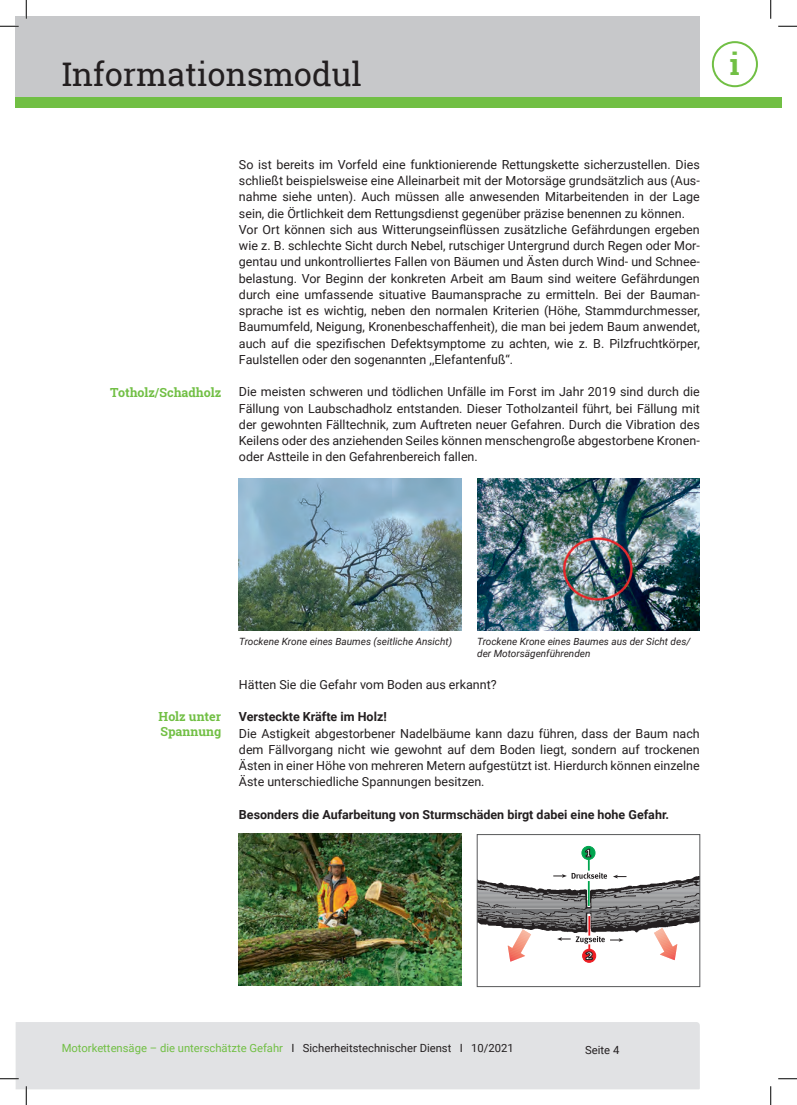
<style>
.page{position:relative;width:797px;height:1105px;background:#fff}
.page>*{position:absolute;margin:0;border:0;box-sizing:border-box;transform-origin:0 0}
.t1{font:32.5px "Roboto Slab";color:#231f20}
.t2{font:700 30px "Roboto Slab";color:#71bf44}
.t3{font:12.5px/16.2px "Roboto";color:#231f20;text-align:justify}
.t4{font:700 12.5px "Roboto";color:#231f20}
.t5{font:700 12.5px/15px "Roboto Slab";color:#71bf44}
.t6{font:11.25px "Roboto";color:#71bf44}
.t7{font:11.25px "Roboto";color:#231f20}
.t8{font:italic 10px/12.5px "Roboto";color:#231f20}
.s1{color:#231f20}
</style>
<div class="page">
<div style="left:16px;top:16px;width:765px;height:86px;background:#c7c8ca"></div>
<div style="left:699px;top:16px;width:82px;height:86px;background:#fff"></div>
<div style="left:16px;top:97px;width:765px;height:11px;background:#71bf44"></div>
<div style="left:712px;top:41px;width:46px;height:46px;border:2px solid #71bf44;border-radius:50%"></div>
<div style="left:16px;top:1022px;width:683px;height:67px;background:#e1e2e4"></div>
<img style="left:239px;top:478px;width:222px;height:152px">
<img style="left:477px;top:479px;width:222px;height:152px">
<img style="left:239px;top:833px;width:222px;height:152px">
<div style="left:582px;top:949px;width:14px;height:14px;border:1px solid #ee1d23;border-radius:50%"></div>
<svg style="left:582px;top:846px;width:13px;height:13px"></svg>
<div style="left:581px;top:846px;width:14px;height:14px;border:1px solid #00a54f;border-radius:50%"></div>
<svg style="left:479px;top:849px;width:219px;height:113px"></svg>
<div style="left:477px;top:834px;width:223px;height:153px;border:1px solid #57585a"></div>
<svg style="left:0;top:25px;width:19px;height:2px"></svg>
<svg style="left:778px;top:25px;width:19px;height:2px"></svg>
<svg style="left:0;top:1078px;width:19px;height:1px"></svg>
<svg style="left:778px;top:1078px;width:19px;height:1px"></svg>
<svg style="left:25px;top:0;width:2px;height:19px"></svg>
<svg style="left:25px;top:1086px;width:2px;height:19px"></svg>
<svg style="left:770px;top:0;width:1px;height:19px"></svg>
<svg style="left:770px;top:1086px;width:1px;height:19px"></svg>
<h1 class="t1" style="left:62px;top:52px;width:301px">Informationsmodul</h1>
<h2 class="t2" style="left:729px;top:43px;width:11px">i</h2>
<p class="t5" style="left:110px;top:385px;width:113px">Totholz/Schadholz</p>
<p class="t3" style="left:239px;top:156px;width:462px;text-align:left">So ist bereits im Vorfeld eine funktionierende Rettungskette sicherzustellen. Dies schließt beispielsweise eine Alleinarbeit mit der Motorsäge grundsätzlich aus (Aus&shy;nahme siehe unten). Auch müssen alle anwesenden Mitarbeitenden in der Lage sein, die Örtlichkeit dem Rettungsdienst gegenüber präzise benennen zu können.<br>Vor Ort können sich aus Witterungseinflüssen zusätzliche Gefährdungen ergeben wie z. B. schlechte Sicht durch Nebel, rutschiger Untergrund durch Regen oder Mor&shy;gentau und unkontrolliertes Fallen von Bäumen und Ästen durch Wind- und Schnee&shy;belastung. Vor Beginn der konkreten Arbeit am Baum sind weitere Gefährdungen durch eine umfassende situative Baumansprache zu ermitteln. Bei der Bauman&shy;sprache ist es wichtig, neben den normalen Kriterien (Höhe, Stammdurchmesser, Baumumfeld, Neigung, Kronenbeschaffenheit), die man bei jedem Baum anwendet, auch auf die spezifischen Defektsymptome zu achten, wie z. B. Pilzfruchtkörper, Faulstellen oder den sogenannten ,,Elefantenfuß‘‘.</p>
<p class="t3" style="left:239px;top:383px;width:462px">Die meisten schweren und tödlichen Unfälle im Forst im Jahr 2019 sind durch die Fällung von Laubschadholz entstanden. Dieser Totholzanteil führt, bei Fällung mit der gewohnten Fälltechnik, zum Auftreten neuer Gefahren. Durch die Vibration des Keilens oder des anziehenden Seiles können menschengroße abgestorbene Kronen&shy;oder Astteile in den Gefahrenbereich fallen.</p>
<p class="t5" style="left:159px;top:709px;width:64px">Holz unter<br>Spannung</p>
<p class="t8" style="left:239px;top:634px;width:214px">Trockene Krone eines Baumes (seitliche Ansicht)</p>
<p class="t8" style="left:477px;top:634px;width:215px">Trockene Krone eines Baumes aus der Sicht des/ der Motorsägenführenden</p>
<p class="t3" style="left:239px;top:676px;width:259px">Hätten Sie die Gefahr vom Boden aus erkannt?</p>
<p class="t4" style="left:239px;top:708px;width:149px">Versteckte Kräfte im Holz!</p>
<p class="t3" style="left:239px;top:724px;width:462px">Die Astigkeit abgestorbener Nadelbäume kann dazu führen, dass der Baum nach dem Fällvorgang nicht wie gewohnt auf dem Boden liegt, sondern auf trockenen Ästen in einer Höhe von mehreren Metern aufgestützt ist. Hierdurch können einzelne Äste unterschiedliche Spannungen besitzen.</p>
<p class="t4" style="left:239px;top:806px;width:431px">Besonders die Aufarbeitung von Sturmschäden birgt dabei eine hohe Gefahr.</p>
<p class="t6" style="left:62px;top:1040px;width:453px">Motorkettensäge – die unterschätzte Gefahr <span class="s1">I Sicherheitstechnischer Dienst I 10/2021</span></p>
<p class="t7" style="left:585px;top:1042px;width:36px">Seite 4</p>
</div>
